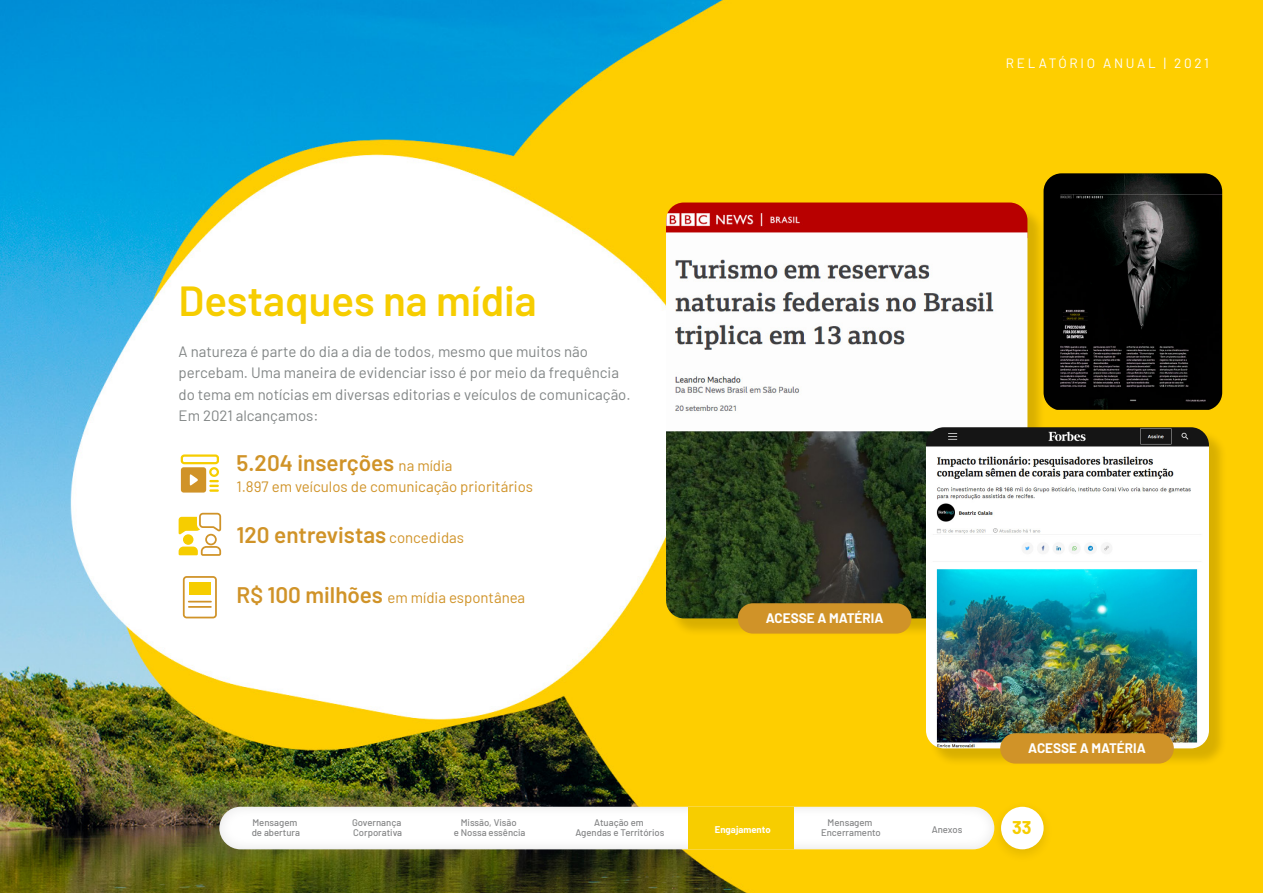
<style>
.page{position:relative;width:1263px;height:893px;background:#fff}
.page>*{position:absolute;margin:0;border:0;box-sizing:border-box;transform-origin:0 0}
.t1{font:600 42px "Barlow";color:#f6cd00}
.t2{font:600 22.5px "Barlow";color:#d09328}
.t3{font:700 18px "Barlow";color:#f6cd00}
.t4{font:15px/21px "Barlow";color:#828686}
.t5{font:15px "Barlow";color:#d09328}
.t6{font:700 13.5px "Barlow";color:#fff}
.t7{font:13.5px "Barlow";letter-spacing:.2em;color:#fff}
.t8{font:500 9.6px/10.8px "Barlow";color:#848586;text-align:center}
.t9{font:700 9.6px "Barlow";color:#fff}
.s1{font-weight:400;font-size:15px}
.s2{font-weight:600;font-size:22.5px}
</style>
<div class="page">
<img style="left:0;top:0;width:1263px;height:893px">
<div style="left:219px;top:807px;width:775px;height:42px;background:#fff;border-radius:21px"></div>
<div style="left:689px;top:807px;width:105px;height:42px;background:#f7cd00"></div>
<img style="left:987px;top:798px;width:70px;height:69px">
<div style="left:1001px;top:807px;width:42px;height:42px;background:#fff;border-radius:50%"></div>
<svg style="left:181px;top:467px;width:38px;height:26px"></svg>
<div style="left:181px;top:454px;width:38px;height:10px;border:2px solid #f6cd00;border-radius:2px"></div>
<svg style="left:179px;top:512px;width:43px;height:22px"></svg>
<div style="left:183px;top:534px;width:10px;height:11px;background:#f6cd00;border-radius:50%"></div>
<div style="left:205px;top:534px;width:12px;height:11px;border:2px solid #d09328;border-radius:50%"></div>
<svg style="left:179px;top:545px;width:43px;height:12px"></svg>
<div style="left:668px;top:205px;width:378px;height:432px;background:#000;opacity:.15"></div>
<img style="left:666px;top:203px;width:361px;height:29px">
<img style="left:666px;top:232px;width:361px;height:386px">
<div style="left:928px;top:430px;width:299px;height:337px;background:#000;opacity:.15"></div>
<img style="left:926px;top:427px;width:283px;height:321px">
<img style="left:1043px;top:173px;width:179px;height:237px">
<div style="left:738px;top:603px;width:173px;height:31px;background:#d09328;border-radius:15px"></div>
<div style="left:1000px;top:733px;width:174px;height:31px;background:#d09328;border-radius:15px"></div>
<div style="left:183px;top:576px;width:34px;height:42px;border:2px solid #d09328;border-radius:3px"></div>
<svg style="left:189px;top:601px;width:22px;height:1px"></svg>
<hr style="left:189px;top:606px;width:22px;height:2px;background:#d09328">
<div style="left:189px;top:582px;width:22px;height:13px;background:#f6cd00"></div>
<h1 class="t1" style="left:179px;top:270px;width:360px">Destaques na mídia</h1>
<p class="t4" style="left:179px;top:340px;width:453px">A natureza é parte do dia a dia de todos, mesmo que muitos não percebam. Uma maneira de evidenciar isso é por meio da frequência do tema em notícias em diversas editorias e veículos de comunicação.<br>Em 2021 alcançamos:</p>
<h2 class="t2" style="left:237px;top:446px;width:218px">5.204 inserções <span class="s1">na mídia</span></h2>
<p class="t5" style="left:237px;top:476px;width:298px">1.897 em veículos de comunicação prioritários</p>
<h2 class="t2" style="left:237px;top:518px;width:229px">120 entrevistas <span class="s1">concedidas</span></h2>
<p class="t5" style="left:237px;top:587px;width:290px"><span class="s2">R$ 100 milhões</span> em mídia espontânea</p>
<p class="t7" style="left:1006px;top:53px;width:205px">RELATÓRIO ANUAL | 2021</p>
<p class="t6" style="left:766px;top:608px;width:119px">ACESSE A MATÉRIA</p>
<p class="t6" style="left:1028px;top:738px;width:119px">ACESSE A MATÉRIA</p>
<p class="t8" style="left:252px;top:816px;width:50px;text-align:left">Mensagem de abertura</p>
<p class="t8" style="left:352px;top:816px;width:52px;text-align:left">Governança<br>Corporativa</p>
<p class="t8" style="left:454px;top:816px;width:73px">Missão, Visão<br>e Nossa essência</p>
<p class="t8" style="left:575px;top:816px;width:90px">Atuação em<br>Agendas e Territórios</p>
<p class="t9" style="left:715px;top:822px;width:57px">Engajamento</p>
<p class="t8" style="left:821px;top:816px;width:61px">Mensagem<br>Encerramento</p>
<p class="t8" style="left:932px;top:823px;width:32px">Anexos</p>
<p class="t3" style="left:1012px;top:815px;width:21px">33</p>
</div>
